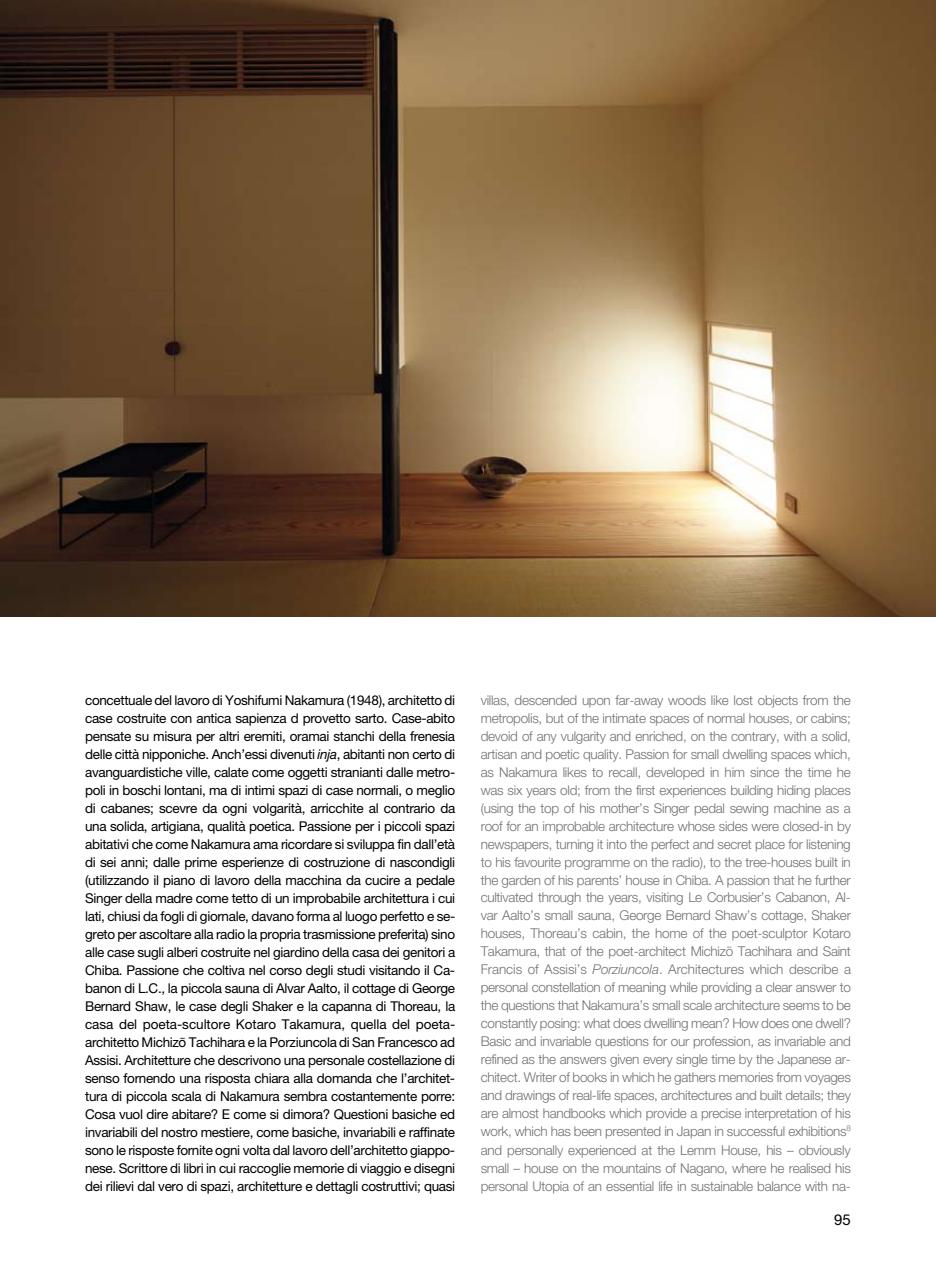
<style>
.page{position:relative;width:936px;height:1263px;background:#fff}
.page>*{position:absolute;margin:0;border:0;box-sizing:border-box;transform-origin:0 0}
.t1{font:15px "Helvetica Neue";color:#000}
.t2{font:13.5px/18px "Helvetica Neue";letter-spacing:-.025em;color:#000;text-align:justify}
.t3{font:300 13.5px/18px "Helvetica Neue";letter-spacing:-.02em;color:#707173;text-align:justify}
.s1{font-style:italic}
</style>
<div class="page">
<img style="left:0;top:0;width:935px;height:617px">
<p class="t2" style="left:85px;top:691px;width:372px">concettuale del lavoro di Yoshifumi Nakamura (1948), architetto di case costruite con antica sapienza d provetto sarto. Case-abito pensate su misura per altri eremiti, oramai stanchi della frenesia delle città nipponiche. Anch’essi divenuti <span class="s1">inja</span>, abitanti non certo di avanguardistiche ville, calate come oggetti stranianti dalle metro&shy;poli in boschi lontani, ma di intimi spazi di case normali, o meglio di cabanes; scevre da ogni volgarità, arricchite al contrario da una solida, artigiana, qualità poetica. Passione per i piccoli spazi abitativi che come Nakamura ama ricordare si sviluppa fin dall’età di sei anni; dalle prime esperienze di costruzione di nascondigli (utilizzando il piano di lavoro della macchina da cucire a pedale Singer della madre come tetto di un improbabile architettura i cui lati, chiusi da fogli di giornale, davano forma al luogo perfetto e se&shy;greto per ascoltare alla radio la propria trasmissione preferita) sino alle case sugli alberi costruite nel giardino della casa dei genitori a Chiba. Passione che coltiva nel corso degli studi visitando il Ca&shy;banon di L.C., la piccola sauna di Alvar Aalto, il cottage di George Bernard Shaw, le case degli Shaker e la capanna di Thoreau, la casa del poeta-scultore Kotaro Takamura, quella del poeta&shy;architetto Michizo¯ Tachihara e la Porziuncola di San Francesco ad Assisi. Architetture che descrivono una personale costellazione di senso fornendo una risposta chiara alla domanda che l’architet&shy;tura di piccola scala di Nakamura sembra costantemente porre:<br>Cosa vuol dire abitare? E come si dimora? Questioni basiche ed invariabili del nostro mestiere, come basiche, invariabili e raffinate sono le risposte fornite ogni volta dal lavoro dell’architetto giappo&shy;nese. Scrittore di libri in cui raccoglie memorie di viaggio e disegni dei rilievi dal vero di spazi, architetture e dettagli costruttivi; quasi</p>
<p class="t3" style="left:480px;top:690px;width:372px">villas, descended upon far-away woods like lost objects from the metropolis, but of the intimate spaces of normal houses, or cabins; devoid of any vulgarity and enriched, on the contrary, with a solid, artisan and poetic quality. Passion for small dwelling spaces which, as Nakamura likes to recall, developed in him since the time he was six years old; from the first experiences building hiding places (using the top of his mother’s Singer pedal sewing machine as a roof for an improbable architecture whose sides were closed-in by newspapers, turning it into the perfect and secret place for listening to his favourite programme on the radio), to the tree-houses built in the garden of his parents’ house in Chiba. A passion that he further cultivated through the years, visiting Le Corbusier’s Cabanon, Al&shy;var Aalto’s small sauna, George Bernard Shaw’s cottage, Shaker houses, Thoreau’s cabin, the home of the poet-sculptor Kotaro Takamura, that of the poet-architect Michizo¯ Tachihara and Saint Francis of Assisi’s <span class="s1">Porziuncola</span>. Architectures which describe a personal constellation of meaning while providing a clear answer to the questions that Nakamura’s small scale architecture seems to be constantly posing: what does dwelling mean? How does one dwell?<br>Basic and invariable questions for our profession, as invariable and refined as the answers given every single time by the Japanese ar&shy;chitect. Writer of books in which he gathers memories from voyages and drawings of real-life spaces, architectures and built details; they are almost handbooks which provide a precise interpretation of his work, which has been presented in Japan in successful exhibitions<sup>8 </sup>and personally experienced at the Lemm House, his – obviously small – house on the mountains of Nagano, where he realised his personal Utopia of an essential life in sustainable balance with na-</p>
<p class="t1" style="left:834px;top:1210px;width:18px">95</p>
</div>
